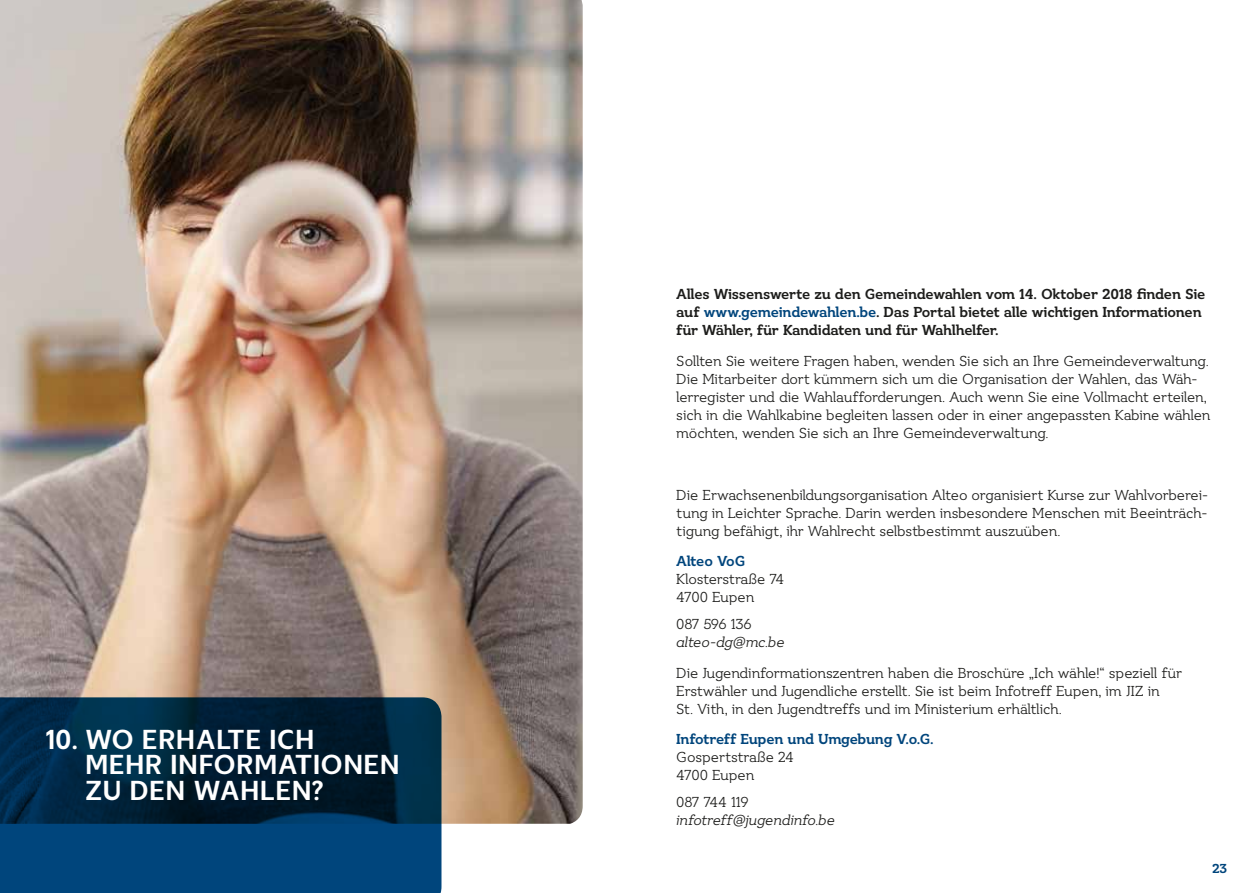
<style>
.page{position:relative;width:1259px;height:893px;background:#fff}
.page>*{position:absolute;margin:0;border:0;box-sizing:border-box;transform-origin:0 0}
.t1{font:700 28.5px/25.5px "Ostbe Sans";letter-spacing:.01em;color:#fff}
.t2{font:15px/18px "Ostbe Serif";letter-spacing:-.01em;color:#1d1d1b}
.t3{font:700 15px/18px "Ostbe Serif";letter-spacing:-.02em;color:#1d1d1b}
.t4{font:700 15px "Ostbe Serif";letter-spacing:-.02em;color:#00457c}
.t5{font:italic 15px "Ostbe Serif";letter-spacing:-.02em;color:#1d1d1b}
.t6{font:700 13.5px "Ostbe Serif";color:#00457c}
.s1{color:#00457c}
</style>
<div class="page">
<img style="left:0;top:0;width:583px;height:824px">
<svg style="left:0;top:697px;width:441px;height:196px;background:#002f52"></svg>
<h1 class="t1" style="left:85px;top:727px;width:316px;text-indent:-40px">10. WO ERHALTE ICH<br>MEHR INFORMATIONEN<br>ZU DEN WAHLEN?</h1>
<p class="t3" style="left:676px;top:286px;width:531px">Alles Wissenswerte zu den Gemeindewahlen vom 14. Oktober 2018 finden Sie auf <span class="s1">www.gemeindewahlen.be</span>. Das Portal bietet alle wichtigen Informationen für Wähler, für Kandidaten und für Wahlhelfer.</p>
<p class="t2" style="left:676px;top:353px;width:536px">Sollten Sie weitere Fragen haben, wenden Sie sich an Ihre Gemeindeverwaltung.<br>Die Mitarbeiter dort kümmern sich um die Organisation der Wahlen, das Wäh&shy;lerregister und die Wahlaufforderungen. Auch wenn Sie eine Vollmacht erteilen, sich in die Wahlkabine begleiten lassen oder in einer angepassten Kabine wählen möchten, wenden Sie sich an Ihre Gemeindeverwaltung.</p>
<p class="t2" style="left:676px;top:486px;width:533px;text-align:justify">Die Erwachsenenbildungsorganisation Alteo organisiert Kurse zur Wahlvorberei&shy;tung in Leichter Sprache. Darin werden insbesondere Menschen mit Beeinträch&shy;tigung befähigt, ihr Wahlrecht selbstbestimmt auszuüben.</p>
<p class="t4" style="left:676px;top:553px;width:70px">Alteo VoG</p>
<p class="t2" style="left:676px;top:571px;width:109px">Klosterstraße 74<br>4700 Eupen</p>
<p class="t2" style="left:676px;top:616px;width:77px">087 596 136</p>
<p class="t5" style="left:676px;top:634px;width:110px">alteo-dg@mc.be</p>
<p class="t2" style="left:676px;top:664px;width:507px">Die Jugendinformationszentren haben die Broschüre „Ich wähle!“ speziell für<br>Erstwähler und Jugendliche erstellt. Sie ist beim Infotreff Eupen, im JIZ in<br>St. Vith, in den Jugendtreffs und im Ministerium erhältlich.</p>
<p class="t4" style="left:676px;top:731px;width:259px">Infotreff Eupen und Umgebung V.o.G.</p>
<p class="t2" style="left:676px;top:749px;width:119px">Gospertstraße 24<br>4700 Eupen</p>
<p class="t2" style="left:676px;top:794px;width:74px">087 744 119</p>
<p class="t5" style="left:676px;top:812px;width:160px">infotreff@jugendinfo.be</p>
<p class="t6" style="left:1212px;top:861px;width:16px">23</p>
</div>
